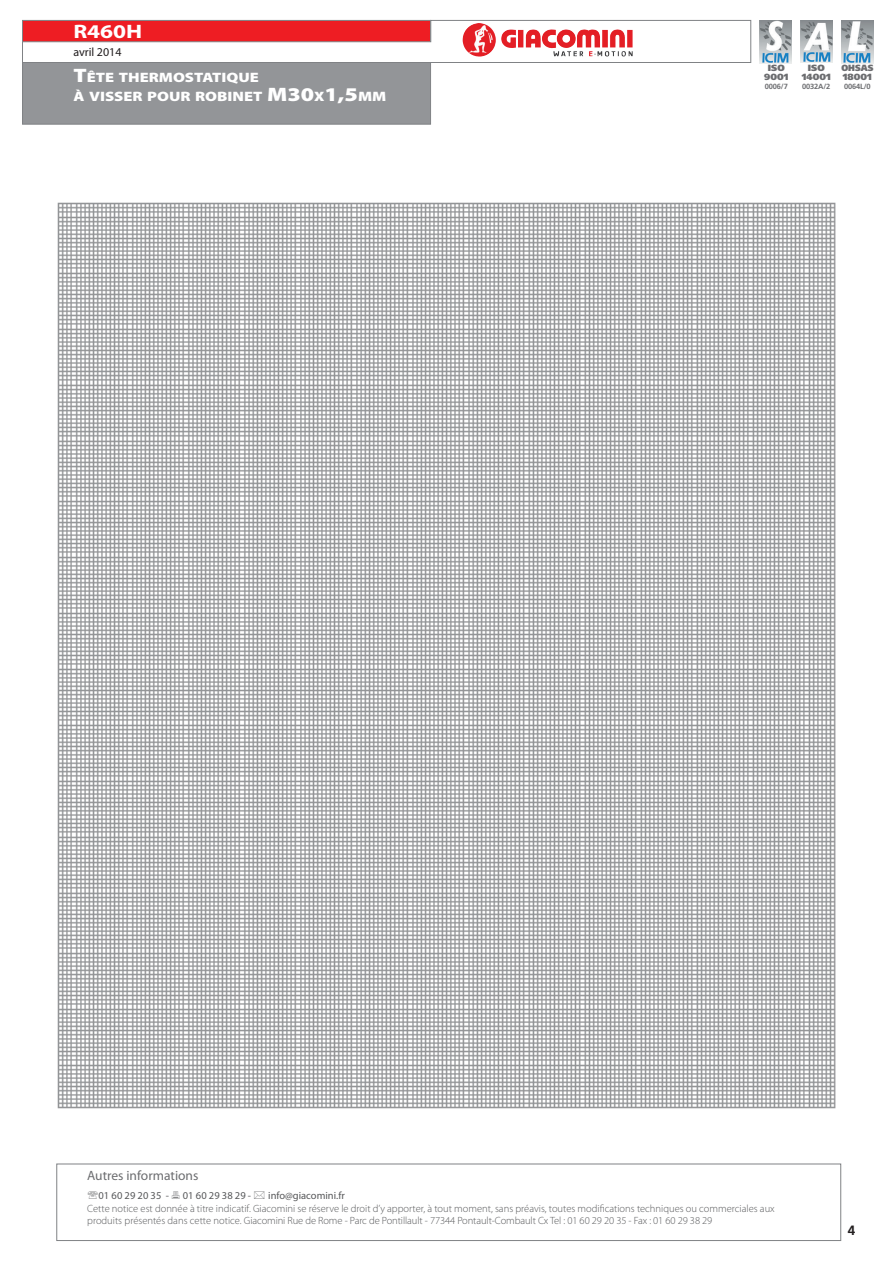
<style>
.page{position:relative;width:895px;height:1261px;background:#fff}
.page>*{position:absolute;margin:0;border:0;box-sizing:border-box;transform-origin:0 0}
.t1{font:700 19.5px "Myriad Pro";color:#fff;scale:1.2 1}
.t2{font:900 13.65px/19.5px "Myriad Pro";color:#fff;scale:1.2 1}
.t3{font:13.5px "Myriad Pro";color:#6c6d70}
.t4{font:700 13.5px "Frutiger";color:#231f20}
.t5{font:12px "Myriad Pro";color:#231f20}
.t6{font:300 10.5px/12.6px "Myriad Pro";color:#57585a}
.t7{font:10.5px "Myriad Pro";color:#57585a}
.t8{font:900 9px/9px "Frutiger LT Std";color:#6c6d70;text-align:center}
.t9{font:900 9px/9.3px "Frutiger LT Std";color:#6c6d70;scale:.93 1}
.t10{font:700 7.5px "Frutiger LT Std";letter-spacing:-.02em;color:#6c6d70}
.s1{font-size:19.5px}
</style>
<div class="page">
<div style="left:22px;top:60px;width:408px;height:64px;background:#939598"></div>
<svg style="left:22px;top:20px;width:729px;height:43px"></svg>
<img style="left:462px;top:23px;width:21px;height:34px">
<img style="left:759px;top:20px;width:32px;height:43px">
<img style="left:800px;top:20px;width:32px;height:43px">
<img style="left:841px;top:20px;width:32px;height:43px">
<img style="left:57px;top:202px;width:779px;height:907px">
<div style="left:56px;top:1164px;width:784px;height:77px;background:#fff;border:1px solid #808285"></div>
<h1 class="t1" style="left:73px;top:18px;width:59px">R460H</h1>
<p class="t5" style="left:73px;top:44px;width:50px">avril 2014</p>
<h2 class="t2" style="left:73px;top:67px;width:262px"><span class="s1">T</span>ÊTE THERMOSTATIQUE<br>À VISSER POUR ROBINET <span class="s1">M30</span>X<span class="s1">1,5</span>MM</h2>
<p class="t8" style="left:764px;top:63px;width:26px">ISO<br>9001</p>
<p class="t10" style="left:764px;top:82px;width:25px">0006/7</p>
<p class="t8" style="left:801px;top:63px;width:31px">ISO<br>14001</p>
<p class="t10" style="left:801px;top:82px;width:30px">0032A/2</p>
<p class="t9" style="left:841px;top:63px;width:36px">OHSAS<br>18001</p>
<p class="t10" style="left:843px;top:82px;width:28px">0064L/0</p>
<p class="t3" style="left:87px;top:1167px;width:113px">Autres informations</p>
<p class="t7" style="left:99px;top:1189px;width:72px">01 60 29 20 35 -</p>
<p class="t7" style="left:183px;top:1189px;width:70px">01 60 29 38 29 -</p>
<p class="t7" style="left:268px;top:1189px;width:78px">info@giacomini.fr</p>
<p class="t6" style="left:87px;top:1202px;width:689px">Cette notice est donnée à titre indicatif. Giacomini se réserve le droit d’y apporter, à tout moment, sans préavis, toutes modifications techniques ou commerciales aux produits présentés dans cette notice. Giacomini Rue de Rome - Parc de Pontillault - 77344 Pontault-Combault Cx Tel : 01 60 29 20 35 - Fax : 01 60 29 38 29</p>
<p class="t4" style="left:847px;top:1222px;width:9px">4</p>
</div>
